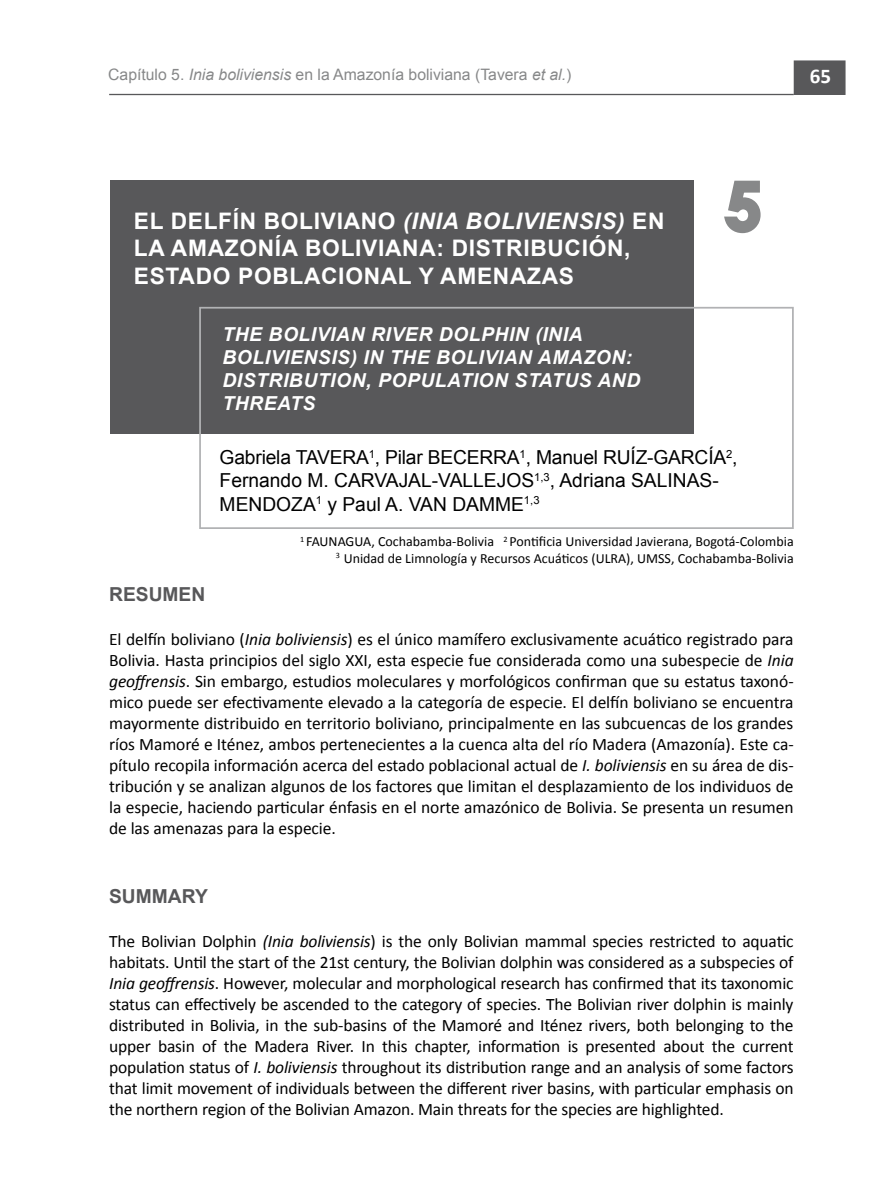
<style>
.page{position:relative;width:893px;height:1191px;background:#fff}
.page>*{position:absolute;margin:0;border:0;box-sizing:border-box;transform-origin:0 0}
.t1{font:700 66.5px "Century Gothic";color:#878889}
.t2{font:700 22.75px/27.3px "Arial";letter-spacing:.03em;color:#fff}
.t3{font:700 21px "Calibri";color:#fff}
.t4{font:19.25px/23.1px "Arial";color:#000}
.t5{font:italic 700 19.25px/23.1px "Arial";letter-spacing:.03em;color:#fff}
.t6{font:700 19.25px "Arial";color:#58585a}
.t7{font:17.5px/21px "Calibri";letter-spacing:-.01em;color:#000;text-align:justify}
.t8{font:15.75px "Arial";color:#878889}
.t9{font:14px/16.8px "Calibri";color:#000;text-align:right}
.s1{font-style:italic}
</style>
<div class="page">
<div style="left:794px;top:61px;width:51px;height:33px;background:#58585a"></div>
<div style="left:794px;top:60px;width:51px;height:35px;border:1px solid #58585a"></div>
<hr style="left:109px;top:94px;width:685px;height:1px;background:#58585a">
<svg style="left:724px;top:180px;width:37px;height:54px"></svg>
<div style="left:110px;top:180px;width:584px;height:254px;background:#58585a"></div>
<div style="left:199px;top:307px;width:595px;height:222px;border:2px solid #b1b2b4"></div>
<p class="t8" style="left:108px;top:64px;width:465px">Capítulo 5. <span class="s1">Inia boliviensis</span> en la Amazonía boliviana (Tavera <span class="s1">et al.</span>)</p>
<p class="t3" style="left:810px;top:63px;width:23px">65</p>
<h2 class="t2" style="left:134px;top:208px;width:532px">EL DELFÍN BOLIVIANO <span class="s1">(INIA BOLIVIENSIS)</span> EN</h2>
<h2 class="t2" style="left:134px;top:235px;width:498px">LA AMAZONÍA BOLIVIANA: DISTRIBUCIÓN,<br>ESTADO POBLACIONAL Y AMENAZAS</h2>
<h1 class="t1" style="left:725px;top:155px;width:39px">5</h1>
<p class="t5" style="left:222px;top:323px;width:419px">THE BOLIVIAN RIVER DOLPHIN (INIA<br>BOLIVIENSIS) IN THE BOLIVIAN AMAZON:<br>DISTRIBUTION, POPULATION STATUS AND<br>THREATS</p>
<p class="t4" style="left:220px;top:446px;width:519px">Gabriela TAVERA<sup>1</sup>, Pilar BECERRA<sup>1</sup>, Manuel RUÍZ-GARCÍA<sup>2</sup>,<br>Fernando M. CARVAJAL-VALLEJOS<sup>1,3</sup>, Adriana SALINAS-<br>MENDOZA<sup>1</sup> y Paul A. VAN DAMME<sup>1,3</sup></p>
<p class="t9" style="left:300px;top:532px;width:495px"><sup>1</sup> FAUNAGUA, Cochabamba-Bolivia <sup>2</sup> Pontificia Universidad Javierana, Bogotá-Colombia<br><sup>3</sup> Unidad de Limnología y Recursos Acuáticos (ULRA), UMSS, Cochabamba-Bolivia</p>
<p class="t6" style="left:109px;top:581px;width:98px">RESUMEN</p>
<p class="t7" style="left:109px;top:627px;width:686px">El delfín boliviano (<span class="s1">Inia boliviensis</span>) es el único mamífero exclusivamente acuático registrado para Bolivia. Hasta principios del siglo XXI, esta especie fue considerada como una subespecie de <span class="s1">Inia geoffrensis</span>. Sin embargo, estudios moleculares y morfológicos confirman que su estatus taxonó&shy;mico puede ser efectivamente elevado a la categoría de especie. El delfín boliviano se encuentra mayormente distribuido en territorio boliviano, principalmente en las subcuencas de los grandes ríos Mamoré e Iténez, ambos pertenecientes a la cuenca alta del río Madera (Amazonía). Este ca&shy;pítulo recopila información acerca del estado poblacional actual de <span class="s1">I. boliviensis</span> en su área de dis&shy;tribución y se analizan algunos de los factores que limitan el desplazamiento de los individuos de la especie, haciendo particular énfasis en el norte amazónico de Bolivia. Se presenta un resumen de las amenazas para la especie.</p>
<p class="t6" style="left:109px;top:883px;width:100px">SUMMARY</p>
<p class="t7" style="left:109px;top:930px;width:686px">The Bolivian Dolphin <span class="s1">(Inia boliviensis</span>) is the only Bolivian mammal species restricted to aquatic habitats. Until the start of the 21st century, the Bolivian dolphin was considered as a subspecies of <span class="s1">Inia geoffrensis</span>. However, molecular and morphological research has confirmed that its taxonomic status can effectively be ascended to the category of species. The Bolivian river dolphin is mainly distributed in Bolivia, in the sub-basins of the Mamoré and Iténez rivers, both belonging to the upper basin of the Madera River. In this chapter, information is presented about the current population status of <span class="s1">I. boliviensis</span> throughout its distribution range and an analysis of some factors that limit movement of individuals between the different river basins, with particular emphasis on the northern region of the Bolivian Amazon. Main threats for the species are highlighted.</p>
</div>
